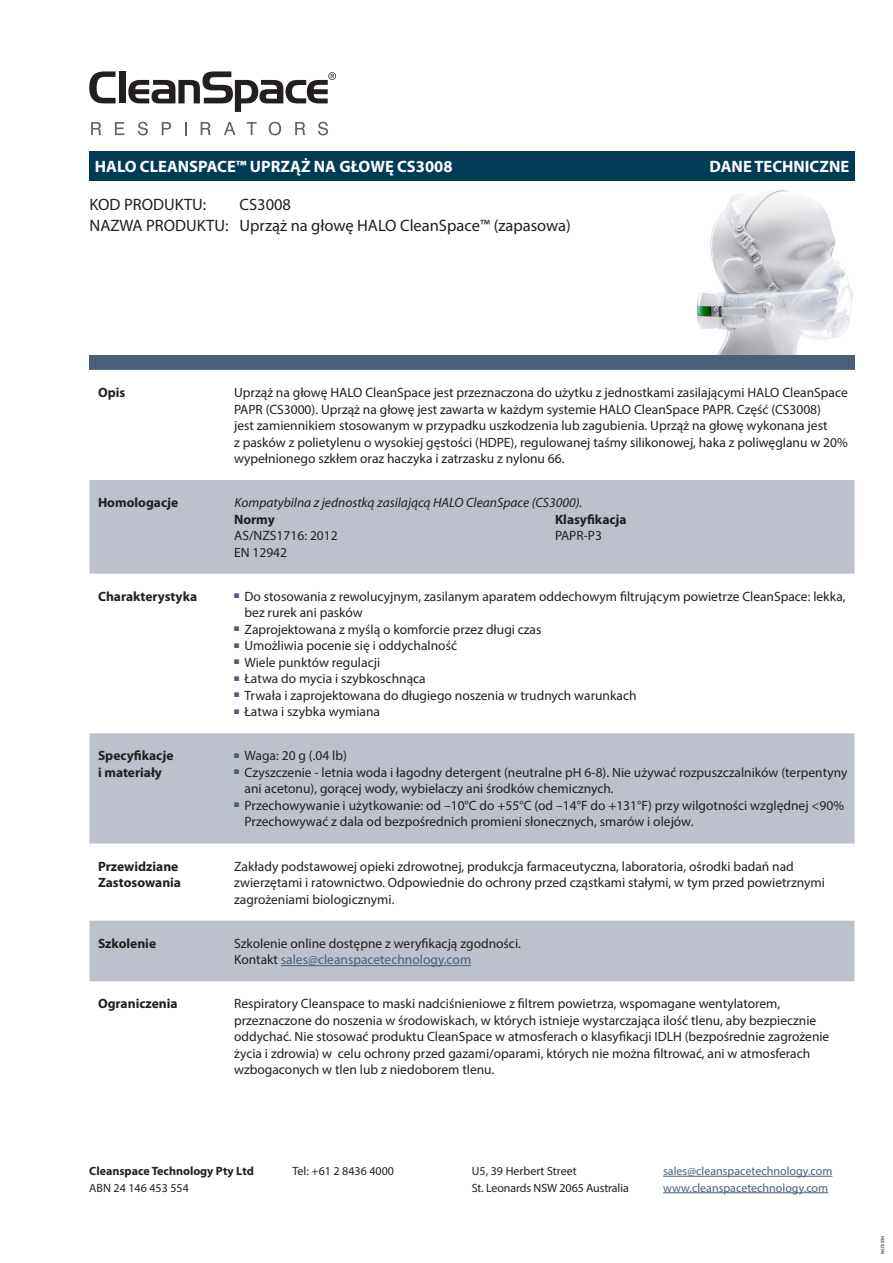
<style>
.page{position:relative;width:893px;height:1263px;background:#fff}
.page>*{position:absolute;margin:0;border:0;box-sizing:border-box;transform-origin:0 0}
.Product{font:16.5px "Myriad Pro";color:#231f20}
.t1{font:700 16.5px "Myriad Pro";color:#fff}
.Body{font:13.5px/16.5px "Myriad Pro";color:#231f20}
.Body-2{font:700 13.5px/16.5px "Myriad Pro";color:#231f20}
.Body-3{font:italic 13.5px "Myriad Pro";color:#231f20}
.List{font:13.5px "Myriad Pro";color:#231f20}
.Body-4{font:13.5px "Myriad Pro";color:#4b6078}
.Body-5{font:12px "Myriad Pro";color:#231f20}
.Body-6{font:12px "Myriad Pro";color:#4b6078}
.Body-7{font:700 12px "Myriad Pro";color:#231f20}
.t2{font:300 4.5px "Myriad Pro";color:#231f20}
.s1{color:#231f20}
</style>
<div class="page">
<svg style="left:89px;top:71px;width:27px;height:32px"></svg>
<div style="left:119px;top:71px;width:7px;height:32px;background:#231f20"></div>
<svg style="left:128px;top:71px;width:208px;height:41px"></svg>
<svg style="left:91px;top:122px;width:10px;height:13px"></svg>
<svg style="left:115px;top:122px;width:9px;height:13px"></svg>
<svg style="left:138px;top:122px;width:10px;height:13px"></svg>
<svg style="left:162px;top:122px;width:9px;height:13px"></svg>
<svg style="left:185px;top:122px;width:1px;height:13px"></svg>
<svg style="left:201px;top:122px;width:10px;height:13px"></svg>
<svg style="left:224px;top:122px;width:11px;height:13px"></svg>
<svg style="left:247px;top:122px;width:10px;height:13px"></svg>
<svg style="left:269px;top:122px;width:12px;height:13px"></svg>
<svg style="left:295px;top:122px;width:10px;height:13px"></svg>
<svg style="left:318px;top:122px;width:10px;height:13px"></svg>
<hr style="left:663px;top:1176px;width:169px;height:1px;background:#4b6078">
<hr style="left:663px;top:1192px;width:165px;height:1px;background:#4b6078">
<img style="left:696px;top:178px;width:159px;height:180px">
<div style="left:90px;top:151px;width:764px;height:30px;background:#013b56"></div>
<div style="left:90px;top:355px;width:764px;height:15px;background:#4b6078"></div>
<svg style="left:90px;top:480px;width:764px;height:501px;fill:#bcc1cc"></svg>
<hr style="left:281px;top:965px;width:190px;height:1px;background:#4b6078">
<p class="t1" style="left:95px;top:157px;width:359px">HALO CLEANSPACE™ UPRZĄŻ NA GŁOWĘ CS3008</p>
<p class="t1" style="left:710px;top:157px;width:141px">DANE TECHNICZNE</p>
<p class="Product" style="left:90px;top:195px;width:118px">KOD PRODUKTU:</p>
<p class="Product" style="left:240px;top:195px;width:53px">CS3008</p>
<p class="Product" style="left:90px;top:216px;width:483px">NAZWA PRODUKTU: Uprząż na głowę HALO CleanSpace™ (zapasowa)</p>
<p class="Body-2" style="left:98px;top:384px;width:29px">Opis</p>
<p class="Body" style="left:234px;top:384px;width:615px">Uprząż na głowę HALO CleanSpace jest przeznaczona do użytku z jednostkami zasilającymi HALO CleanSpace PAPR (CS3000). Uprząż na głowę jest zawarta w każdym systemie HALO CleanSpace PAPR. Część (CS3008)<br>jest zamiennikiem stosowanym w przypadku uszkodzenia lub zagubienia. Uprząż na głowę wykonana jest<br>z pasków z polietylenu o wysokiej gęstości (HDPE), regulowanej taśmy silikonowej, haka z poliwęglanu w 20% wypełnionego szkłem oraz haczyka i zatrzasku z nylonu 66.</p>
<p class="Body-2" style="left:98px;top:494px;width:82px">Homologacje</p>
<p class="Body-2" style="left:234px;top:511px;width:42px">Normy</p>
<p class="Body" style="left:234px;top:527px;width:105px">AS/NZS1716: 2012</p>
<p class="Body" style="left:234px;top:544px;width:55px">EN 12942</p>
<p class="Body-3" style="left:235px;top:494px;width:349px">Kompatybilna z jednostką zasilającą HALO CleanSpace (CS3000).</p>
<p class="Body-2" style="left:555px;top:511px;width:73px">Klasyfikacja</p>
<p class="Body" style="left:555px;top:527px;width:49px">PAPR-P3</p>
<p class="Body-2" style="left:98px;top:588px;width:101px">Charakterystyka</p>
<p class="Body" style="left:245px;top:588px;width:603px;text-indent:-10px"><sup>■</sup> Do stosowania z rewolucyjnym, zasilanym aparatem oddechowym filtrującym powietrze CleanSpace: lekka, bez rurek ani pasków</p>
<p class="Body" style="left:234px;top:621px;width:309px"><sup>■</sup> Zaprojektowana z myślą o komforcie przez długi czas</p>
<p class="Body" style="left:234px;top:637px;width:225px"><sup>■</sup> Umożliwia pocenie się i oddychalność</p>
<p class="Body" style="left:234px;top:654px;width:148px"><sup>■</sup> Wiele punktów regulacji</p>
<p class="Body" style="left:234px;top:670px;width:193px"><sup>■</sup> Łatwa do mycia i szybkoschnąca</p>
<p class="Body" style="left:234px;top:687px;width:404px"><sup>■</sup> Trwała i zaprojektowana do długiego noszenia w trudnych warunkach</p>
<p class="Body" style="left:234px;top:703px;width:148px"><sup>■</sup> Łatwa i szybka wymiana</p>
<p class="Body-2" style="left:98px;top:748px;width:77px">Specyfikacje i materiały</p>
<p class="Body" style="left:234px;top:747px;width:114px"><sup>■</sup> Waga: 20 g (.04 lb)</p>
<p class="Body" style="left:245px;top:764px;width:604px;text-indent:-10px"><sup>■</sup> Czyszczenie - letnia woda i łagodny detergent (neutralne pH 6-8). Nie używać rozpuszczalników (terpentyny ani acetonu), gorącej wody, wybielaczy ani środków chemicznych.</p>
<p class="Body" style="left:245px;top:797px;width:601px;text-indent:-10px"><sup>■</sup> Przechowywanie i użytkowanie: od –10°C do +55°C (od –14°F do +131°F) przy wilgotności względnej &lt;90%<br>Przechowywać z dala od bezpośrednich promieni słonecznych, smarów i olejów.</p>
<p class="Body-2" style="left:98px;top:858px;width:85px">Przewidziane<br>Zastosowania</p>
<p class="Body" style="left:234px;top:858px;width:592px">Zakłady podstawowej opieki zdrowotnej, produkcja farmaceutyczna, laboratoria, ośrodki badań nad zwierzętami i ratownictwo. Odpowiednie do ochrony przed cząstkami stałymi, w tym przed powietrznymi zagrożeniami biologicznymi.</p>
<p class="Body-2" style="left:98px;top:935px;width:60px">Szkolenie</p>
<p class="List" style="left:234px;top:935px;width:288px">Szkolenie online dostępne z weryfikacją zgodności.</p>
<p class="Body-4" style="left:234px;top:951px;width:239px"><span class="s1">Kontakt</span> sales@cleanspacetechnology.com</p>
<p class="Body-2" style="left:98px;top:996px;width:81px">Ograniczenia</p>
<p class="Body" style="left:234px;top:995px;width:597px">Respiratory Cleanspace to maski nadciśnieniowe z filtrem powietrza, wspomagane wentylatorem, przeznaczone do noszenia w środowiskach, w których istnieje wystarczająca ilość tlenu, aby bezpiecznie oddychać. Nie stosować produktu CleanSpace w atmosferach o klasyfikacji IDLH (bezpośrednie zagrożenie życia i zdrowia) w celu ochrony przed gazami/oparami, których nie można filtrować, ani w atmosferach wzbogaconych w tlen lub z niedoborem tlenu.</p>
<p class="Body-7" style="left:89px;top:1164px;width:166px">Cleanspace Technology Pty Ltd</p>
<p class="Body-5" style="left:89px;top:1180px;width:101px">ABN 24 146 453 554</p>
<p class="Body-5" style="left:293px;top:1163px;width:103px">Tel: +61 2 8436 4000</p>
<p class="Body-5" style="left:472px;top:1163px;width:106px">U5, 39 Herbert Street</p>
<p class="Body-5" style="left:472px;top:1180px;width:158px">St. Leonards NSW 2065 Australia</p>
<p class="Body-6" style="left:663px;top:1163px;width:171px">sales@cleanspacetechnology.com</p>
<p class="Body-6" style="left:663px;top:1180px;width:167px">www.cleanspacetechnology.com</p>
<p class="t2" style="left:885px;top:1236px;width:20px;rotate:90deg">NE002154</p>
<p class="t2" style="left:885px;top:1248px;width:8px;rotate:90deg">390</p>
</div>
